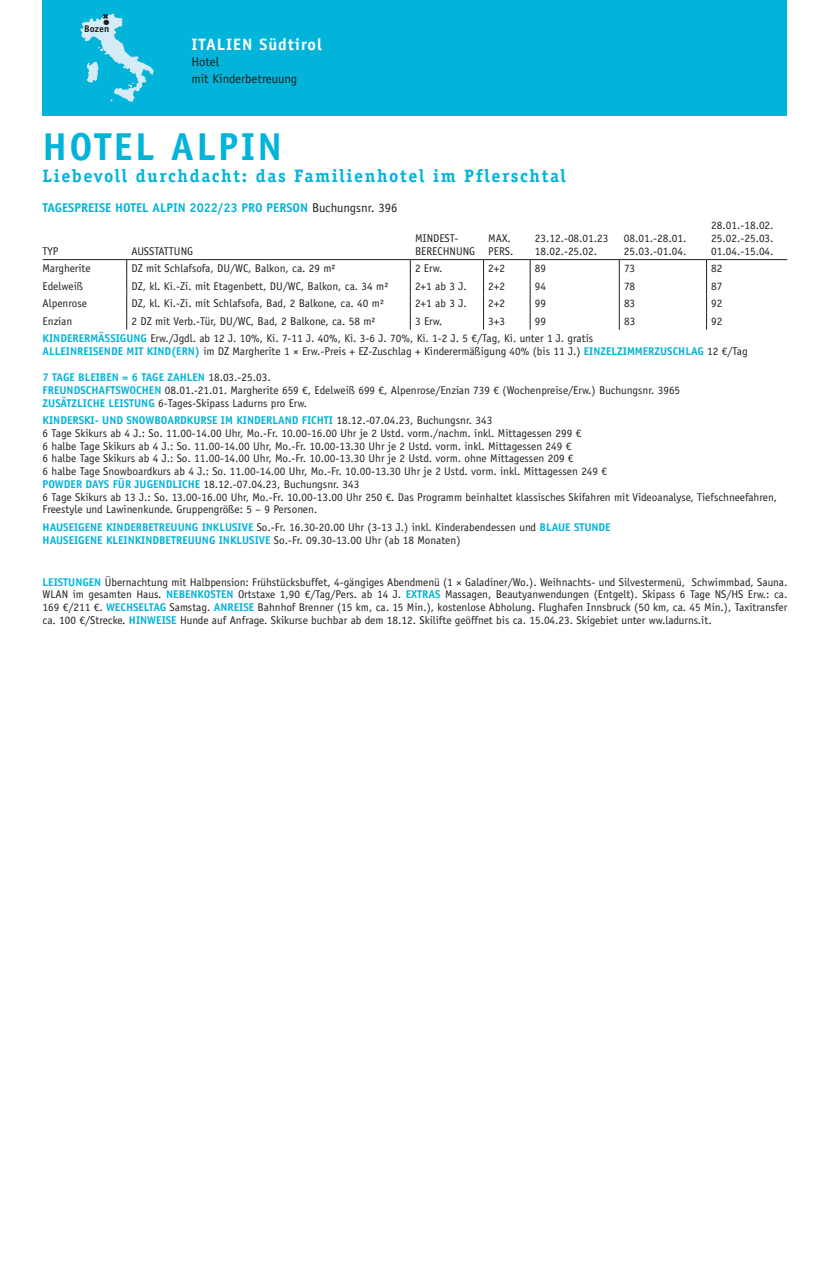
<style>
.page{position:relative;width:830px;height:1263px;background:#fff}
.page>*{position:absolute;margin:0;border:0;box-sizing:border-box;transform-origin:0 0}
.t1{font:700 39px "Officina Sans Std";letter-spacing:.06em;color:#02b4da}
.t2{font:700 18px "Officina Serif Std";letter-spacing:.09em;color:#02b4da}
.t3{font:700 16.5px "Officina Sans Std";letter-spacing:.06em;color:#fff}
.t4{font:700 12.75px "Officina Sans Std";color:#02b4da}
.t5{font:12.75px/16.5px "Officina Sans Std";color:#231f20}
.t6{font:11.25px/12.8px "Officina Sans Std";color:#231f20}
.t7{font:700 9.75px "Officina Sans Std";color:#231f20}
.t8{font:7.5px "Zapf Dingbats Std";color:#231f20}
.s1{font-weight:400;color:#231f20}
.s2{font-weight:700;color:#02b4da}
</style>
<div class="page">
<div style="left:43px;top:0;width:744px;height:116px;background:#02b4da"></div>
<hr style="left:43px;top:259px;width:84px;height:1px;background:#231f20">
<hr style="left:127px;top:259px;width:283px;height:1px;background:#231f20">
<hr style="left:410px;top:259px;width:73px;height:1px;background:#231f20">
<hr style="left:483px;top:259px;width:47px;height:1px;background:#231f20">
<hr style="left:530px;top:259px;width:89px;height:1px;background:#231f20">
<hr style="left:619px;top:259px;width:87px;height:1px;background:#231f20">
<hr style="left:706px;top:259px;width:81px;height:1px;background:#231f20">
<svg style="left:126px;top:260px;width:1px;height:70px"></svg>
<svg style="left:410px;top:260px;width:1px;height:70px"></svg>
<svg style="left:483px;top:260px;width:1px;height:70px"></svg>
<svg style="left:529px;top:260px;width:1px;height:70px"></svg>
<svg style="left:618px;top:260px;width:1px;height:70px"></svg>
<svg style="left:80px;top:13px;width:74px;height:89px"></svg>
<p class="t8" style="left:104px;top:19px;width:7px">●</p>
<p class="t7" style="left:84px;top:22px;width:26px">Bozen</p>
<h3 class="t3" style="left:191px;top:34px;width:132px">ITALIEN Südtirol</h3>
<p class="t5" style="left:191px;top:53px;width:107px">Hotel<br>mit Kinderbetreuung</p>
<h1 class="t1" style="left:43px;top:123px;width:241px">HOTEL ALPIN</h1>
<h2 class="t2" style="left:43px;top:164px;width:524px">Liebevoll durchdacht: das Familienhotel im Pflerschtal</h2>
<p class="t4" style="left:43px;top:200px;width:356px">TAGESPREISE HOTEL ALPIN 2022/23 PRO PERSON <span class="s1">Buchungsnr. 396</span></p>
<p class="t6" style="left:43px;top:245px;width:18px">TYP</p>
<p class="t6" style="left:131px;top:245px;width:63px">AUSSTATTUNG</p>
<p class="t6" style="left:415px;top:232px;width:62px">MINDEST-<br>BERECHNUNG</p>
<p class="t6" style="left:488px;top:232px;width:27px">MAX.<br>PERS.</p>
<p class="t6" style="left:534px;top:232px;width:75px">23.12.-08.01.23<br>18.02.-25.02.</p>
<p class="t6" style="left:623px;top:232px;width:64px">08.01.-28.01.<br>25.03.-01.04.</p>
<p class="t6" style="left:711px;top:219px;width:64px;text-align:justify">28.01.-18.02.<br>25.02.-25.03.<br>01.04.-15.04.</p>
<p class="t6" style="left:43px;top:262px;width:50px">Margherite</p>
<p class="t6" style="left:131px;top:262px;width:205px">DZ mit Schlafsofa, DU/WC, Balkon, ca. 29 m²</p>
<p class="t6" style="left:415px;top:262px;width:29px">2 Erw.</p>
<p class="t6" style="left:488px;top:262px;width:18px">2+2</p>
<p class="t6" style="left:534px;top:262px;width:13px">89</p>
<p class="t6" style="left:623px;top:262px;width:13px">73</p>
<p class="t6" style="left:711px;top:262px;width:13px">82</p>
<p class="t6" style="left:43px;top:280px;width:42px">Edelweiß</p>
<p class="t6" style="left:131px;top:280px;width:258px">DZ, kl. Ki.-Zi. mit Etagenbett, DU/WC, Balkon, ca. 34 m²</p>
<p class="t6" style="left:415px;top:280px;width:53px">2+1 ab 3 J.</p>
<p class="t6" style="left:488px;top:280px;width:18px">2+2</p>
<p class="t6" style="left:534px;top:280px;width:13px">94</p>
<p class="t6" style="left:623px;top:280px;width:13px">78</p>
<p class="t6" style="left:711px;top:280px;width:13px">87</p>
<p class="t6" style="left:43px;top:297px;width:46px">Alpenrose</p>
<p class="t6" style="left:131px;top:297px;width:254px">DZ, kl. Ki.-Zi. mit Schlafsofa, Bad, 2 Balkone, ca. 40 m²</p>
<p class="t6" style="left:415px;top:297px;width:53px">2+1 ab 3 J.</p>
<p class="t6" style="left:488px;top:297px;width:18px">2+2</p>
<p class="t6" style="left:534px;top:297px;width:13px">99</p>
<p class="t6" style="left:623px;top:297px;width:13px">83</p>
<p class="t6" style="left:711px;top:297px;width:13px">92</p>
<p class="t6" style="left:43px;top:315px;width:31px">Enzian</p>
<p class="t6" style="left:131px;top:315px;width:245px">2 DZ mit Verb.-Tür, DU/WC, Bad, 2 Balkone, ca. 58 m²</p>
<p class="t6" style="left:415px;top:315px;width:29px">3 Erw.</p>
<p class="t6" style="left:488px;top:315px;width:18px">3+3</p>
<p class="t6" style="left:534px;top:315px;width:13px">99</p>
<p class="t6" style="left:623px;top:315px;width:13px">83</p>
<p class="t6" style="left:711px;top:315px;width:13px">92</p>
<p class="t6" style="left:43px;top:332px;width:706px"><span class="s2">KINDERERMÄSSIGUNG</span> Erw./Jgdl. ab 12 J. 10%, Ki. 7-11 J. 40%, Ki. 3-6 J. 70%, Ki. 1-2 J. 5 €/Tag, Ki. unter 1 J. gratis<br><span class="s2">ALLEINREISENDE MIT KIND(ERN)</span> im DZ Margherite 1 × Erw.-Preis + EZ-Zuschlag + Kinderermäßigung 40% (bis 11 J.) <span class="s2">EINZELZIMMERZUSCHLAG</span> 12 €/Tag</p>
<p class="t6" style="left:43px;top:371px;width:639px"><span class="s2">7 TAGE BLEIBEN = 6 TAGE ZAHLEN</span> 18.03.-25.03.<br><span class="s2">FREUNDSCHAFTSWOCHEN</span> 08.01.-21.01. Margherite 659 €, Edelweiß 699 €, Alpenrose/Enzian 739 € (Wochenpreise/Erw.) Buchungsnr. 3965<br><span class="s2">ZUSÄTZLICHE LEISTUNG</span> 6-Tages-Skipass Ladurns pro Erw.</p>
<p class="t6" style="left:43px;top:414px;width:735px"><span class="s2">KINDERSKI- UND SNOWBOARDKURSE IM KINDERLAND FICHTI</span> 18.12.-07.04.23, Buchungsnr. 343<br>6 Tage Skikurs ab 4 J.: So. 11.00-14.00 Uhr, Mo.-Fr. 10.00-16.00 Uhr je 2 Ustd. vorm./nachm. inkl. Mittagessen 299 €<br>6 halbe Tage Skikurs ab 4 J.: So. 11.00-14.00 Uhr, Mo.-Fr. 10.00-13.30 Uhr je 2 Ustd. vorm. inkl. Mittagessen 249 €<br>6 halbe Tage Skikurs ab 4 J.: So. 11.00-14.00 Uhr, Mo.-Fr. 10.00-13.30 Uhr je 2 Ustd. vorm. ohne Mittagessen 209 €<br>6 halbe Tage Snowboardkurs ab 4 J.: So. 11.00-14.00 Uhr, Mo.-Fr. 10.00-13.30 Uhr je 2 Ustd. vorm. inkl. Mittagessen 249 €<br><span class="s2">POWDER DAYS FÜR JUGENDLICHE</span> 18.12.-07.04.23, Buchungsnr. 343<br>6 Tage Skikurs ab 13 J.: So. 13.00-16.00 Uhr, Mo.-Fr. 10.00-13.00 Uhr 250 €. Das Programm beinhaltet klassisches Skifahren mit Videoanalyse, Tiefschneefahren, Freestyle und Lawinenkunde. Gruppengröße: 5 – 9 Personen.</p>
<p class="t6" style="left:43px;top:521px;width:569px"><span class="s2">HAUSEIGENE KINDERBETREUUNG INKLUSIVE</span> So.-Fr. 16.30-20.00 Uhr (3-13 J.) inkl. Kinderabendessen und <span class="s2">BLAUE STUNDE<br>HAUSEIGENE KLEINKINDBETREUUNG INKLUSIVE</span> So.-Fr. 09.30-13.00 Uhr (ab 18 Monaten)</p>
<p class="t6" style="left:43px;top:575px;width:746px;text-align:justify"><span class="s2">LEISTUNGEN</span> Übernachtung mit Halbpension: Frühstücksbuffet, 4-gängiges Abendmenü (1 × Galadiner/Wo.). Weihnachts- und Silvestermenü, Schwimmbad, Sauna.<br>WLAN im gesamten Haus. <span class="s2">NEBENKOSTEN</span> Ortstaxe 1,90 €/Tag/Pers. ab 14 J. <span class="s2">EXTRAS</span> Massagen, Beautyanwendungen (Entgelt). Skipass 6 Tage NS/HS Erw.: ca.<br>169 €/211 €. <span class="s2">WECHSELTAG</span> Samstag. <span class="s2">ANREISE</span> Bahnhof Brenner (15 km, ca. 15 Min.), kostenlose Abholung. Flughafen Innsbruck (50 km, ca. 45 Min.), Taxitransfer ca. 100 €/Strecke. <span class="s2">HINWEISE</span> Hunde auf Anfrage. Skikurse buchbar ab dem 18.12. Skilifte geöffnet bis ca. 15.04.23. Skigebiet unter ww.ladurns.it.</p>
</div>
